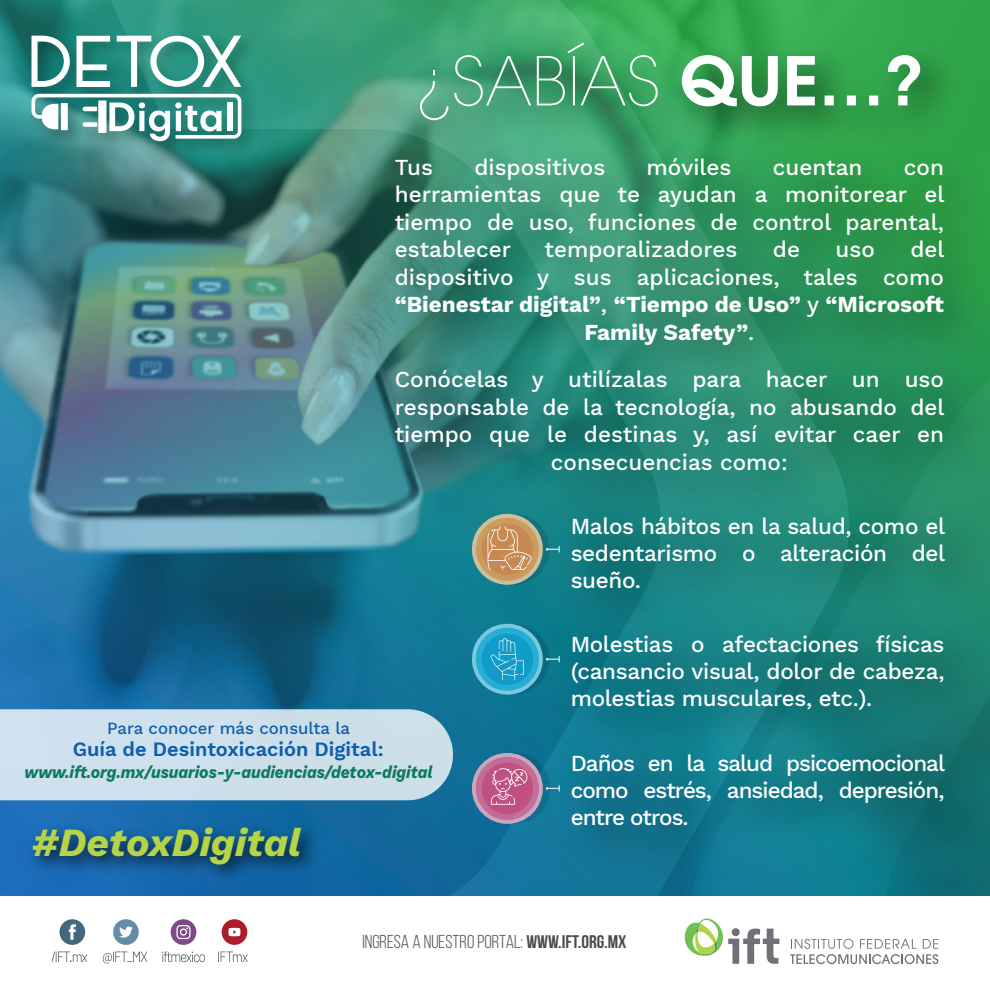
<style>
.page{position:relative;width:990px;height:990px;background:#fff}
.page>*{position:absolute;margin:0;border:0;box-sizing:border-box;transform-origin:0 0}
.t1{font:200 66.75px "ITC Avant Garde Std";color:#fff}
.t2{font:italic 700 39.25px "Work Sans";color:#b6d448}
.t3{font:500 22.5px/27px "Work Sans";color:#fff;text-align:justify}
.t4{font:700 22.5px "Work Sans";color:#fff}
.t5{font:600 20px "Work Sans";color:#0e5ead}
.t6{font:18.75px "Bebas Neue";color:#494c4f;scale:1.04 1}
.t7{font:italic 700 17.5px "Work Sans";color:#0c7b5d;scale:.9 1}
.t8{font:500 16.75px "Work Sans";color:#0e5ead}
.s1{font-weight:600}
.s2{font-weight:500}
.s3{font-weight:700;font-size:18.25px}
</style>
<div class="page">
<img style="left:59px;top:162px;width:37px;height:396px">
<svg style="left:0;top:0;width:59px;height:896px;background:#3681a0"></svg>
<img style="left:96px;top:0;width:753px;height:896px">
<img style="left:24px;top:28px;width:239px;height:134px">
<svg style="left:31px;top:36px;width:39px;height:51px"></svg>
<svg style="left:76px;top:36px;width:34px;height:51px"></svg>
<svg style="left:117px;top:36px;width:124px;height:51px"></svg>
<svg style="left:31px;top:94px;width:210px;height:47px"></svg>
<div style="left:61px;top:103px;width:7px;height:27px;background:#fff"></div>
<img style="left:540px;top:545px;width:450px;height:351px">
<svg style="left:468px;top:545px;width:92px;height:44px;background:#7b927d"></svg>
<svg style="left:468px;top:620px;width:92px;height:78px;background:#2394b3"></svg>
<svg style="left:472px;top:753px;width:88px;height:71px;background:#837499"></svg>
<img style="left:389px;top:16px;width:587px;height:110px">
<img style="left:364px;top:126px;width:626px;height:419px">
<div style="left:0;top:709px;width:453px;height:91px;background:#cde0ec"></div>
<img style="left:19px;top:810px;width:308px;height:83px">
<svg style="left:162px;top:952px;width:43px;height:10px"></svg>
<svg style="left:103px;top:952px;width:44px;height:11px"></svg>
<svg style="left:52px;top:952px;width:35px;height:10px"></svg>
<svg style="left:218px;top:952px;width:30px;height:10px"></svg>
<div style="left:222px;top:919px;width:25px;height:26px;background:#ab1d29;border-radius:13px"></div>
<svg style="left:228px;top:928px;width:12px;height:8px"></svg>
<div style="left:59px;top:919px;width:26px;height:26px;background:#43687e;border-radius:13px"></div>
<svg style="left:69px;top:924px;width:7px;height:16px"></svg>
<div style="left:113px;top:919px;width:26px;height:26px;background:#648ca8;border-radius:13px"></div>
<svg style="left:119px;top:927px;width:14px;height:11px"></svg>
<div style="left:171px;top:919px;width:25px;height:26px;background:#7e4b87;border-radius:13px"></div>
<svg style="left:176px;top:925px;width:15px;height:14px"></svg>
<svg style="left:790px;top:939px;width:148px;height:25px"></svg>
<svg style="left:684px;top:918px;width:95px;height:46px"></svg>
<h1 class="t1" style="left:415px;top:42px;width:510px">¿SABÍAS <span class="s1">QUE…?</span></h1>
<p class="t3" style="left:395px;top:153px;width:40px">Tus</p>
<p class="t3" style="left:474px;top:153px;width:132px">dispositivos</p>
<p class="t3" style="left:647px;top:153px;width:86px">móviles</p>
<p class="t3" style="left:773px;top:153px;width:91px">cuentan</p>
<p class="t3" style="left:395px;top:152px;width:551px;text-indent:509px">con herramientas que te ayudan a monitorear el tiempo de uso, funciones de control parental, establecer</p>
<p class="t3" style="left:545px;top:235px;width:194px">temporalizadores</p>
<p class="t3" style="left:773px;top:235px;width:29px">de</p>
<p class="t3" style="left:836px;top:235px;width:41px">uso</p>
<p class="t3" style="left:911px;top:235px;width:36px">del</p>
<p class="t3" style="left:395px;top:263px;width:551px">dispositivo y sus aplicaciones, tales como</p>
<p class="t4" style="left:395px;top:287px;width:551px">“Bienestar digital”<span class="s2">,</span> “Tiempo de Uso” <span class="s2">y</span> “Microsoft</p>
<p class="t4" style="left:585px;top:315px;width:171px">Family Safety”<span class="s2">.</span></p>
<p class="t3" style="left:395px;top:365px;width:551px;text-align:center">Conócelas y utilízalas para hacer un uso responsable de la tecnología, no abusando del tiempo que le destinas y, así evitar caer en consecuencias como:</p>
<p class="t3" style="left:571px;top:512px;width:376px">Malos hábitos en la salud, como el sedentarismo o alteración del sueño.</p>
<p class="t8" style="left:107px;top:716px;width:245px">Para conocer más consulta la</p>
<p class="t5" style="left:73px;top:734px;width:313px">Guía de Desintoxicación Digital:</p>
<p class="t7" style="left:25px;top:759px;width:455px">www.ift.org.mx/usuarios-y-audiencias/detox-digital</p>
<h2 class="t2" style="left:32px;top:813px;width:271px">#DetoxDigital</h2>
<p class="t3" style="left:571px;top:630px;width:375px">Molestias o afectaciones físicas (cansancio visual, dolor de cabeza, molestias musculares, etc.).</p>
<p class="t3" style="left:571px;top:749px;width:376px">Daños en la salud psicoemocional como estrés, ansiedad, depresión, entre otros.</p>
<p class="t6" style="left:362px;top:931px;width:256px">INGRESA A NUESTRO PORTAL: <span class="s3">WWW.IFT.ORG.MX</span></p>
</div>
